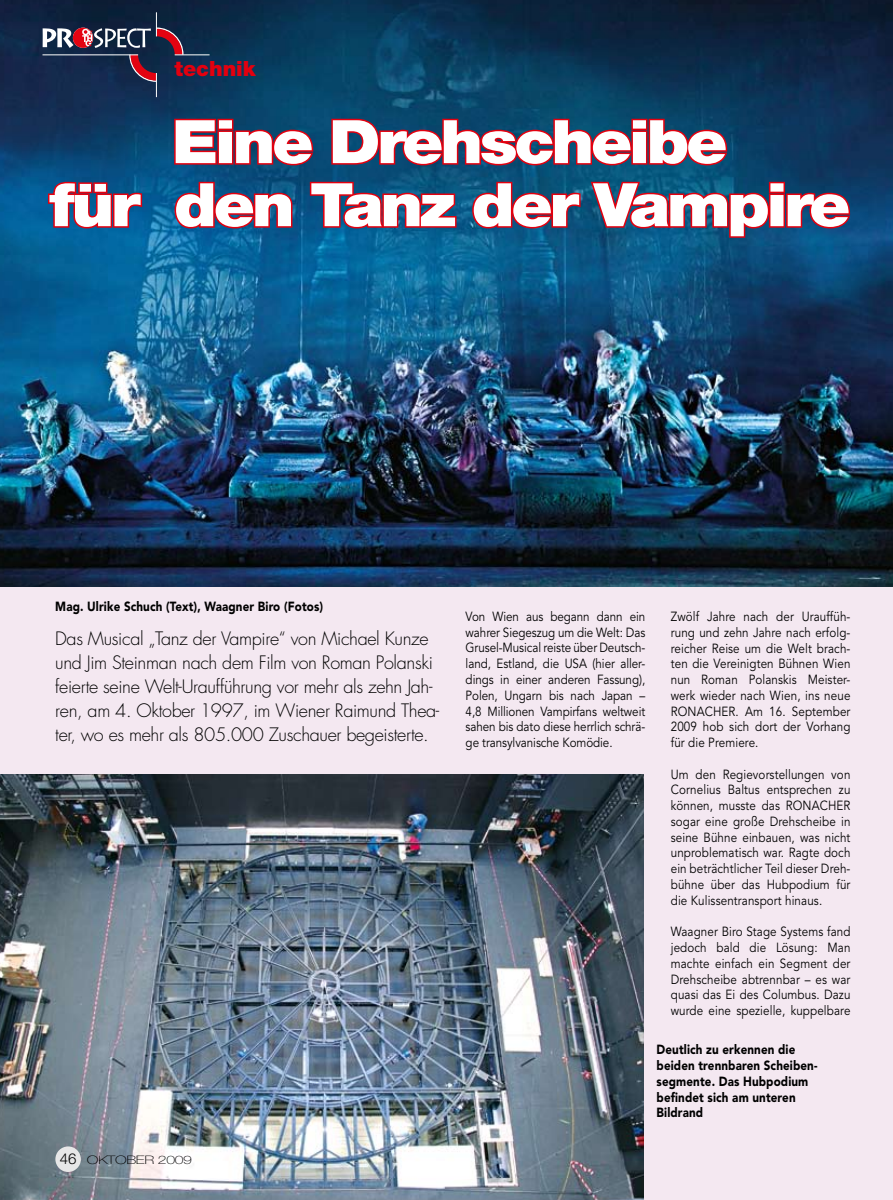
<style>
.page{position:relative;width:893px;height:1200px;background:#fff}
.page>*{position:absolute;margin:0;border:0;box-sizing:border-box;transform-origin:0 0}
.t1{font:900 60px/63px "Helvetica Neue";letter-spacing:-.05em;color:#fff;text-align:center;scale:1.1 1}
.t2{font:900 21px "Helvetica Neue";color:#e3000f}
.t3{font:300 18px/24px "Futura";letter-spacing:-.02em;color:#000}
.t4{font:13.2px/15.8px "Avenir";letter-spacing:.01em;color:#000;text-align:justify;scale:.88 1}
.t5{font:900 13.2px/15.8px "Avenir";letter-spacing:.01em;color:#000;scale:.88 1}
.t6{font:100 11.7px "Helvetica Neue";letter-spacing:-.025em;color:#000;scale:1.35 1}
.s1{font-weight:300;font-size:15px}
</style>
<div class="page">
<div style="left:0;top:0;width:893px;height:1199px;background:#f4e8f1"></div>
<img style="left:0;top:774px;width:644px;height:425px">
<div style="left:55px;top:1146px;width:26px;height:25px;background:#e7e7e7;border-radius:50%"></div>
<img style="left:0;top:0;width:893px;height:586px">
<hr style="left:175px;top:54px;width:35px;height:1px;background:#fff">
<svg style="left:43px;top:13px;width:143px;height:84px;background:#313753"></svg>
<svg style="left:173px;top:117px;width:142px;height:50px;background:#4e3051"></svg>
<svg style="left:330px;top:117px;width:399px;height:50px;background:#483555"></svg>
<svg style="left:46px;top:180px;width:98px;height:50px;background:#48406c"></svg>
<svg style="left:173px;top:180px;width:121px;height:50px;background:#443f6a"></svg>
<svg style="left:308px;top:180px;width:150px;height:50px;background:#453f65"></svg>
<svg style="left:471px;top:180px;width:111px;height:50px;background:#463d5f"></svg>
<svg style="left:589px;top:179px;width:263px;height:60px;background:#3e3e62"></svg>
<h2 class="t2" style="left:174px;top:56px;width:83px">technik</h2>
<h1 class="t1" style="left:49px;top:110px;width:730px">Eine Drehscheibe<br>für den Tanz der Vampire</h1>
<p class="t5" style="left:55px;top:598px;width:306px">Mag. Ulrike Schuch (Text), Waagner Biro (Fotos)</p>
<p class="t3" style="left:55px;top:627px;width:385px">Das Musical „Tanz der Vampire“ von Michael Kunze und Jim Steinman nach dem Film von Roman Polanski feierte seine Welt-Uraufführung vor mehr als zehn Jah&shy;ren, am 4. Oktober 1997, im Wiener Raimund Thea&shy;ter, wo es mehr als 805.000 Zuschauer begeisterte.</p>
<p class="t6" style="left:60px;top:1152px;width:99px"><span class="s1">46</span> OKTOBER 2009</p>
<p class="t4" style="left:466px;top:608px;width:206px">Von Wien aus begann dann ein wahrer Siegeszug um die Welt: Das Grusel-Musical reiste über Deutsch&shy;land, Estland, die USA (hier aller&shy;dings in einer anderen Fassung), Polen, Ungarn bis nach Japan – 4,8 Millionen Vampirfans weltweit sahen bis dato diese herrlich schrä&shy;ge transylvanische Komödie.</p>
<p class="t4" style="left:671px;top:608px;width:206px">Zwölf Jahre nach der Urauffüh&shy;rung und zehn Jahre nach erfolg&shy;reicher Reise um die Welt brach&shy;ten die Vereinigten Bühnen Wien nun Roman Polanskis Meister&shy;werk wieder nach Wien, ins neue RONACHER. Am 16. September 2009 hob sich dort der Vorhang für die Premiere.</p>
<p class="t4" style="left:671px;top:766px;width:206px">Um den Regievorstellungen von Cornelius Baltus entsprechen zu können, musste das RONACHER sogar eine große Drehscheibe in seine Bühne einbauen, was nicht unproblematisch war. Ragte doch ein beträchtlicher Teil dieser Dreh&shy;bühne über das Hubpodium für die Kulissentransport hinaus.</p>
<p class="t4" style="left:671px;top:923px;width:206px">Waagner Biro Stage Systems fand jedoch bald die Lösung: Man machte einfach ein Segment der Drehscheibe abtrennbar – es war quasi das Ei des Columbus. Dazu wurde eine spezielle, kuppelbare</p>
<p class="t5" style="left:657px;top:1041px;width:184px">Deutlich zu erkennen die beiden trennbaren Scheiben&shy;segmente. Das Hubpodium befindet sich am unteren<br>Bildrand</p>
</div>
